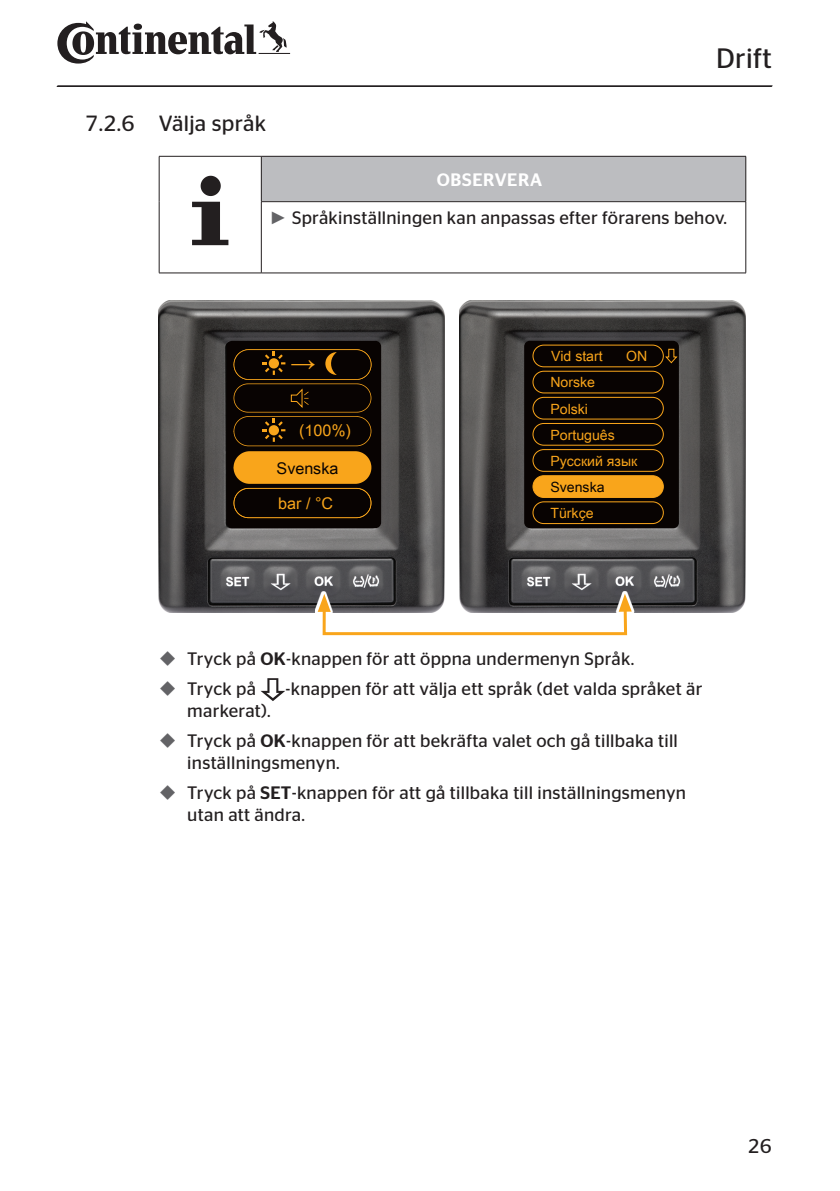
<style>
.page{position:relative;width:840px;height:1191px;background:#fff}
.page>*{position:absolute;margin:0;border:0;box-sizing:border-box;transform-origin:0 0}
.t1{font:28px "Continental Stag Sans";color:#231f20}
.t2{font:25.2px "Arial";color:#f9a51b}
.t3{font:22px "Continental Stag Sans";letter-spacing:.015em;color:#231f20}
.t4{font:20px "Continental Stag Sans";color:#231f20}
.t5{font:18px/30px "Continental Stag Sans";letter-spacing:.015em;color:#231f20}
.t6{font:16.2px "Arial Unicode MS";color:#f9a51b}
.t7{font:16.2px "Arial Unicode MS";color:#080302}
.t8{font:14px/26.2px "Arial Unicode MS";color:#f9a51b}
.t9{font:14px "Arial Unicode MS";color:#080302}
.s1{font-weight:500;color:#fff}
.s2{font-family:"Arial";color:#636366}
.s3{font-weight:500}
</style>
<div class="page">
<hr style="left:57px;top:86px;width:714px;height:1px;background:#231f20">
<hr style="left:57px;top:85px;width:715px;height:1px;background:#231f20">
<svg style="left:57px;top:21px;width:233px;height:43px"></svg>
<div style="left:261px;top:156px;width:484px;height:46px;background:#bcbdc0"></div>
<hr style="left:159px;top:273px;width:102px;height:1px;background:#231f20">
<hr style="left:159px;top:156px;width:102px;height:1px;background:#231f20">
<hr style="left:159px;top:156px;width:1px;height:46px;background:#231f20">
<hr style="left:159px;top:202px;width:1px;height:71px;background:#231f20">
<hr style="left:261px;top:202px;width:1px;height:71px;background:#231f20">
<hr style="left:745px;top:202px;width:1px;height:71px;background:#231f20">
<hr style="left:261px;top:273px;width:484px;height:1px;background:#231f20">
<hr style="left:261px;top:156px;width:484px;height:1px;background:#231f20">
<hr style="left:261px;top:156px;width:1px;height:45px;background:#231f20">
<hr style="left:745px;top:156px;width:1px;height:45px;background:#231f20">
<hr style="left:261px;top:201px;width:484px;height:1px;background:#231f20">
<svg style="left:200px;top:176px;width:21px;height:20px"></svg>
<svg style="left:192px;top:202px;width:36px;height:43px"></svg>
<img style="left:159px;top:300px;width:285px;height:312px">
<div style="left:226px;top:341px;width:155px;height:187px;background:#080302;border-radius:6px"></div>
<svg style="left:233px;top:349px;width:138px;height:169px"></svg>
<img style="left:459px;top:300px;width:286px;height:312px">
<div style="left:524px;top:341px;width:154px;height:187px;background:#080302;border-radius:6px"></div>
<div style="left:532px;top:344px;width:131px;height:23px;border:1px solid #f9a51b;border-radius:11px"></div>
<div style="left:532px;top:371px;width:131px;height:22px;border:1px solid #f9a51b;border-radius:11px"></div>
<div style="left:532px;top:397px;width:131px;height:22px;border:1px solid #f9a51b;border-radius:11px"></div>
<div style="left:532px;top:423px;width:131px;height:23px;border:1px solid #f9a51b;border-radius:11px"></div>
<div style="left:532px;top:449px;width:131px;height:23px;border:1px solid #f9a51b;border-radius:11px"></div>
<div style="left:532px;top:476px;width:131px;height:21px;background:#f9a51b;border-radius:11px"></div>
<div style="left:532px;top:475px;width:131px;height:23px;border:1px solid #f9a51b;border-radius:11px"></div>
<div style="left:532px;top:501px;width:131px;height:23px;border:1px solid #f9a51b;border-radius:11px"></div>
<svg style="left:663px;top:348px;width:15px;height:16px"></svg>
<svg style="left:261px;top:678px;width:24px;height:23px"></svg>
<svg style="left:315px;top:591px;width:319px;height:45px"></svg>
<div style="left:322px;top:604px;width:304px;height:31px;border:3px solid #f9a51b"></div>
<svg style="left:317px;top:594px;width:13px;height:18px"></svg>
<svg style="left:618px;top:594px;width:13px;height:18px"></svg>
<p class="t3" style="left:85px;top:111px;width:182px">7.2.6 Välja språk</p>
<h1 class="t1" style="left:715px;top:42px;width:57px">Drift</h1>
<p class="t5" style="left:269px;top:161px;width:459px;line-height:37.8px;text-indent:167px"><span class="s1">OBSERVERA<br></span><span class="s2">►</span> Språkinställningen kan anpassas efter förarens behov.</p>
<h2 class="t2" style="left:290px;top:345px;width:27px">→</h2>
<p class="t6" style="left:299px;top:419px;width:53px">(100%)</p>
<p class="t7" style="left:276px;top:456px;width:63px">Svenska</p>
<p class="t6" style="left:278px;top:491px;width:56px">bar / °C</p>
<p class="t8" style="left:550px;top:343px;width:53px">Vid start</p>
<p class="t8" style="left:626px;top:343px;width:23px">ON</p>
<p class="t8" style="left:550px;top:369px;width:88px">Norske<br>Polski<br>Português<br>Pyccкий язык</p>
<p class="t9" style="left:550px;top:477px;width:56px">Svenska</p>
<p class="t8" style="left:550px;top:500px;width:45px">Türkçe</p>
<p class="t5" style="left:187px;top:644px;width:448px">Tryck på <span class="s3">OK</span>-knappen för att öppna undermenyn Språk.<br>Tryck på</p>
<p class="t5" style="left:285px;top:674px;width:418px">-knappen för att välja ett språk (det valda språket är</p>
<p class="t5" style="left:187px;top:695px;width:492px">markerat).<br>Tryck på <span class="s3">OK</span>-knappen för att bekräfta valet och gå tillbaka till</p>
<p class="t5" style="left:187px;top:747px;width:500px">inställningsmenyn.<br>Tryck på <span class="s3">SET</span>-knappen för att gå tillbaka till inställningsmenyn</p>
<p class="t5" style="left:187px;top:799px;width:119px">utan att ändra.</p>
<p class="t4" style="left:747px;top:1134px;width:25px">26</p>
</div>
